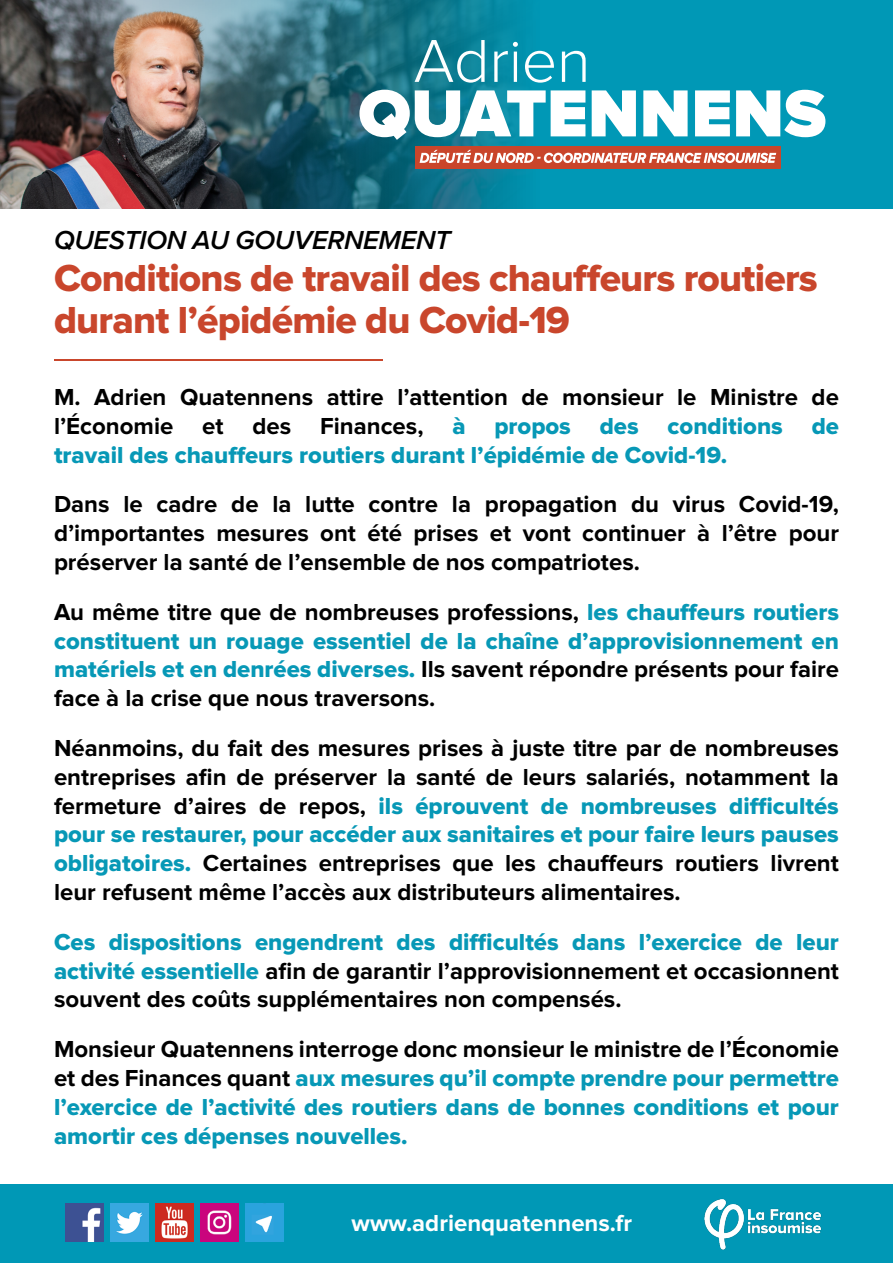
<style>
.page{position:relative;width:893px;height:1263px;background:#fff}
.page>*{position:absolute;margin:0;border:0;box-sizing:border-box;transform-origin:0 0}
.t1{font:39px/42px "Proxima Nova Extrabld";letter-spacing:-.02em;color:#c9462c}
.t2{font:italic 600 27px "Proxima Nova";letter-spacing:-.01em;color:#000}
.t3{font:700 24px/28.8px "Proxima Nova";color:#000}
.t4{font:24px/28.8px "Proxima Nova Extrabld";color:#0798b6}
.t5{font:700 24px "Proxima Nova";color:#fff}
.s1{font-family:"Proxima Nova Extrabld";font-weight:400;color:#0798b6}
.s2{font-family:"Proxima Nova";font-weight:700;color:#000}
</style>
<div class="page">
<img style="left:0;top:0;width:83px;height:209px">
<img style="left:83px;top:0;width:810px;height:209px">
<div style="left:415px;top:146px;width:365px;height:23px;background:#c9452b"></div>
<svg style="left:359px;top:90px;width:226px;height:50px"></svg>
<svg style="left:592px;top:90px;width:44px;height:46px"></svg>
<svg style="left:643px;top:90px;width:45px;height:46px"></svg>
<svg style="left:695px;top:90px;width:35px;height:46px"></svg>
<svg style="left:736px;top:90px;width:89px;height:47px"></svg>
<svg style="left:415px;top:40px;width:70px;height:43px"></svg>
<svg style="left:494px;top:42px;width:24px;height:40px"></svg>
<svg style="left:525px;top:51px;width:29px;height:32px"></svg>
<svg style="left:562px;top:51px;width:24px;height:31px"></svg>
<svg style="left:420px;top:150px;width:356px;height:13px"></svg>
<hr style="left:54px;top:359px;width:328px;height:1px;background:#c9462c">
<div style="left:0;top:1184px;width:893px;height:79px;background:#0098b6"></div>
<img style="left:155px;top:1203px;width:38px;height:38px">
<img style="left:200px;top:1203px;width:38px;height:38px">
<img style="left:110px;top:1203px;width:38px;height:38px">
<img style="left:65px;top:1203px;width:38px;height:38px">
<img style="left:245px;top:1203px;width:38px;height:38px">
<img style="left:704px;top:1199px;width:118px;height:51px">
<p class="t2" style="left:54px;top:220px;width:398px">QUESTION AU GOUVERNEMENT</p>
<h1 class="t1" style="left:54px;top:258px;width:765px">Conditions de travail des chauffeurs routiers durant l’épidémie du Covid-19</h1>
<p class="t3" style="left:54px;top:383px;width:786px">M. Adrien Quatennens attire l’attention de monsieur le Ministre de l’Économie et des Finances, <span class="s1">à propos des conditions de</span></p>
<p class="t4" style="left:54px;top:441px;width:675px">travail des chauffeurs routiers durant l’épidémie de Covid-19.</p>
<p class="t3" style="left:54px;top:490px;width:786px;text-align:justify">Dans le cadre de la lutte contre la propagation du virus Covid-19, d’importantes mesures ont été prises et vont continuer à l’être pour préserver la santé de l’ensemble de nos compatriotes.</p>
<p class="t3" style="left:54px;top:598px;width:786px">Au même titre que de nombreuses professions, <span class="s1">les chauffeurs routiers</span></p>
<p class="t4" style="left:54px;top:627px;width:786px">constituent un rouage essentiel de la chaîne d’approvisionnement en</p>
<p class="t3" style="left:54px;top:655px;width:786px"><span class="s1">matériels et en denrées diverses.</span> Ils savent répondre présents pour faire face à la crise que nous traversons.</p>
<p class="t3" style="left:54px;top:734px;width:787px">Néanmoins, du fait des mesures prises à juste titre par de nombreuses entreprises afin de préserver la santé de leurs salariés, notamment la</p>
<p class="t4" style="left:54px;top:792px;width:786px"><span class="s2">fermeture d’aires de repos,</span> ils éprouvent de nombreuses difficultés pour se restaurer, pour accéder aux sanitaires et pour faire leurs pauses</p>
<p class="t3" style="left:54px;top:849px;width:786px"><span class="s1">obligatoires.</span> Certaines entreprises que les chauffeurs routiers livrent leur refusent même l’accès aux distributeurs alimentaires.</p>
<p class="t4" style="left:54px;top:928px;width:786px">Ces dispositions engendrent des difficultés dans l’exercice de leur</p>
<p class="t3" style="left:54px;top:957px;width:786px"><span class="s1">activité essentielle</span> afin de garantir l’approvisionnement et occasionnent souvent des coûts supplémentaires non compensés.</p>
<p class="t3" style="left:54px;top:1035px;width:786px">Monsieur Quatennens interroge donc monsieur le ministre de l’Économie</p>
<p class="t4" style="left:54px;top:1064px;width:786px;text-align:justify"><span class="s2">et des Finances quant</span> aux mesures qu’il compte prendre pour permettre l’exercice de l’activité des routiers dans de bonnes conditions et pour amortir ces dépenses nouvelles.</p>
<p class="t5" style="left:352px;top:1209px;width:282px">www.adrienquatennens.fr</p>
</div>
